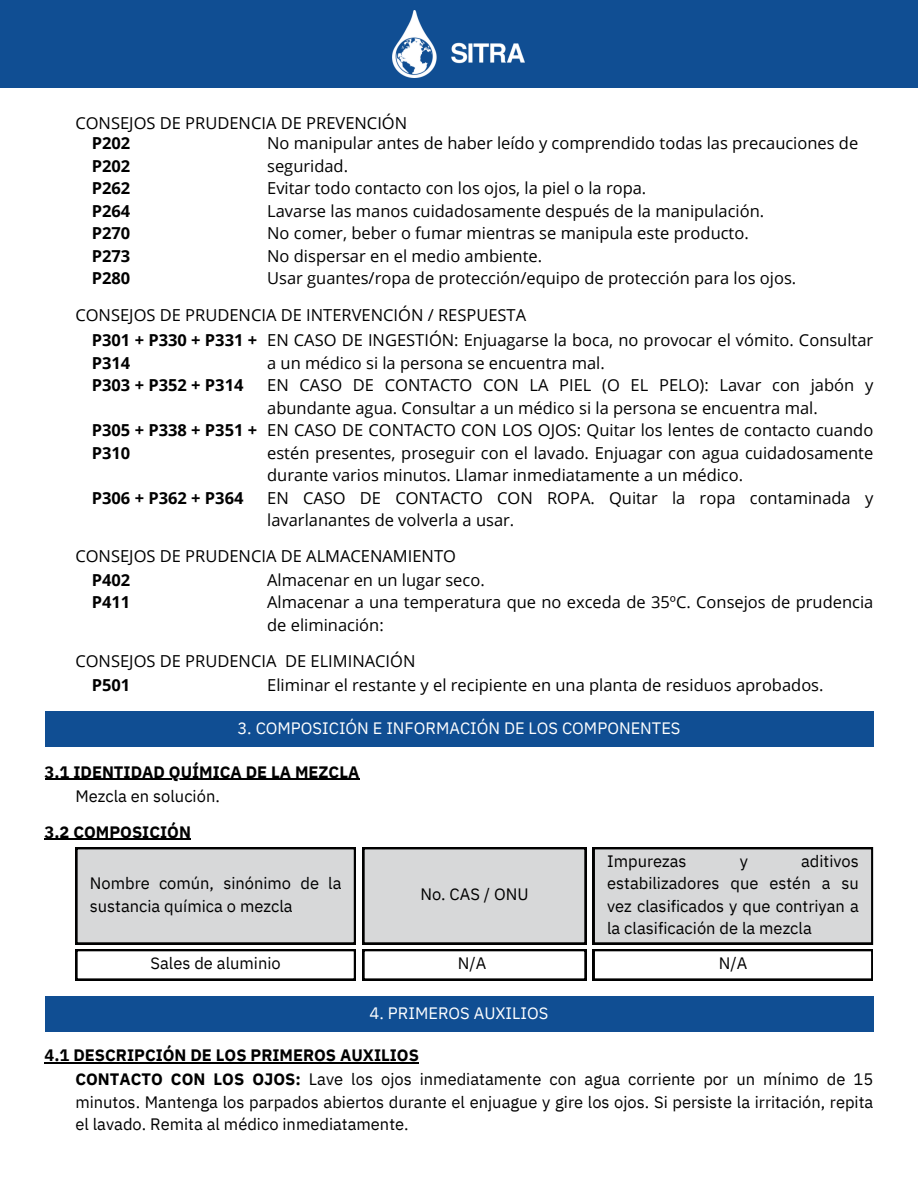
<style>
.page{position:relative;width:918px;height:1188px;background:#fff}
.page>*{position:absolute;margin:0;border:0;box-sizing:border-box;transform-origin:0 0}
.t1{font:16.5px/22.5px "Open Sans";color:#000}
.t2{font:16.5px/22.5px "IBM Plex Sans";color:#000}
.t3{font:700 16.5px/22.5px "Open Sans";color:#000}
.t4{font:16.5px "IBM Plex Sans";color:#fff}
.t5{font:700 16.5px "IBM Plex Sans";color:#000}
.s1{font-weight:700}
</style>
<div class="page">
<div style="left:0;top:0;width:918px;height:88px;background:#104e93"></div>
<img style="left:393px;top:10px;width:132px;height:68px">
<div style="left:45px;top:712px;width:828px;height:35px;background:#104e93"></div>
<hr style="left:45px;top:779px;width:314px;height:1px;background:#000">
<hr style="left:45px;top:839px;width:146px;height:1px;background:#000">
<svg style="left:75px;top:847px;width:280px;height:134px"></svg>
<svg style="left:362px;top:847px;width:224px;height:134px"></svg>
<svg style="left:593px;top:847px;width:280px;height:134px"></svg>
<div style="left:45px;top:996px;width:828px;height:36px;background:#104e93"></div>
<hr style="left:45px;top:1063px;width:374px;height:1px;background:#000">
<p class="t1" style="left:75px;top:111px;width:333px">CONSEJOS DE PRUDENCIA DE PREVENCIÓN</p>
<p class="t3" style="left:92px;top:132px;width:40px;text-align:justify">P202<br>P202<br>P262<br>P264<br>P270<br>P273<br>P280</p>
<p class="t1" style="left:267px;top:132px;width:593px">No manipular antes de haber leído y comprendido todas las precauciones de seguridad.<br>Evitar todo contacto con los ojos, la piel o la ropa.<br>Lavarse las manos cuidadosamente después de la manipulación.<br>No comer, beber o fumar mientras se manipula este producto.<br>No dispersar en el medio ambiente.<br>Usar guantes/ropa de protección/equipo de protección para los ojos.</p>
<p class="t1" style="left:267px;top:302px;width:608px;line-height:25.3px;text-indent:-192px">CONSEJOS DE PRUDENCIA DE INTERVENCIÓN / RESPUESTA<br>EN CASO DE INGESTIÓN: Enjuagarse la boca, no provocar el vómito. Consultar</p>
<p class="t1" style="left:267px;top:351px;width:608px">a un médico si la persona se encuentra mal.<br>EN CASO DE CONTACTO CON LA PIEL (O EL PELO): Lavar con jabón y abundante agua. Consultar a un médico si la persona se encuentra mal.<br>EN CASO DE CONTACTO CON LOS OJOS: Quitar los lentes de contacto cuando estén presentes, proseguir con el lavado. Enjuagar con agua cuidadosamente durante varios minutos. Llamar inmediatamente a un médico.<br>EN CASO DE CONTACTO CON ROPA. Quitar la ropa contaminada y lavarlanantes de volverla a usar.</p>
<p class="t3" style="left:92px;top:329px;width:167px">P301 + P330 + P331 +<br>P314<br>P303 + P352 + P314</p>
<p class="t3" style="left:92px;top:419px;width:167px">P305 + P338 + P351 +<br>P310</p>
<p class="t3" style="left:92px;top:486px;width:153px">P306 + P362 + P364</p>
<p class="t1" style="left:267px;top:544px;width:608px;line-height:23px;text-indent:-192px">CONSEJOS DE PRUDENCIA DE ALMACENAMIENTO<br>Almacenar en un lugar seco.<br>Almacenar a una temperatura que no exceda de 35ºC. Consejos de prudencia de eliminación:</p>
<p class="t3" style="left:92px;top:568px;width:40px">P402<br>P411</p>
<p class="t1" style="left:75px;top:649px;width:342px">CONSEJOS DE PRUDENCIA DE ELIMINACIÓN</p>
<p class="t3" style="left:92px;top:673px;width:40px">P501</p>
<p class="t1" style="left:267px;top:673px;width:558px">Eliminar el restante y el recipiente en una planta de residuos aprobados.</p>
<p class="t4" style="left:237px;top:716px;width:445px">3. COMPOSICIÓN E INFORMACIÓN DE LOS COMPONENTES</p>
<p class="t5" style="left:45px;top:759px;width:316px">3.1 IDENTIDAD QUÍMICA DE LA MEZCLA</p>
<p class="t2" style="left:75px;top:783px;width:146px">Mezcla en solución.</p>
<p class="t5" style="left:45px;top:819px;width:148px">3.2 COMPOSICIÓN</p>
<p class="t2" style="left:90px;top:871px;width:253px">Nombre común, sinónimo de la sustancia química o mezcla</p>
<p class="t2" style="left:420px;top:882px;width:110px">No. CAS / ONU</p>
<p class="t2" style="left:607px;top:848px;width:253px;text-align:justify;text-indent:194px">aditivos estabilizadores que estén a su vez clasificados y que contriyan a la clasificación de la mezcla</p>
<p class="t2" style="left:607px;top:848px;width:81px">Impurezas</p>
<p class="t2" style="left:740px;top:848px;width:10px">y</p>
<p class="t2" style="left:151px;top:951px;width:132px">Sales de aluminio</p>
<p class="t2" style="left:458px;top:951px;width:30px">N/A</p>
<p class="t2" style="left:719px;top:951px;width:30px">N/A</p>
<p class="t4" style="left:370px;top:1000px;width:180px">4. PRIMEROS AUXILIOS</p>
<p class="t2" style="left:75px;top:1043px;width:799px;line-height:23px;text-indent:-31px"><span class="s1">4.1 DESCRIPCIÓN DE LOS PRIMEROS AUXILIOS<br>CONTACTO CON LOS OJOS:</span> Lave los ojos inmediatamente con agua corriente por un mínimo de 15 minutos. Mantenga los parpados abiertos durante el enjuague y gire los ojos. Si persiste la irritación, repita el lavado. Remita al médico inmediatamente.</p>
</div>
